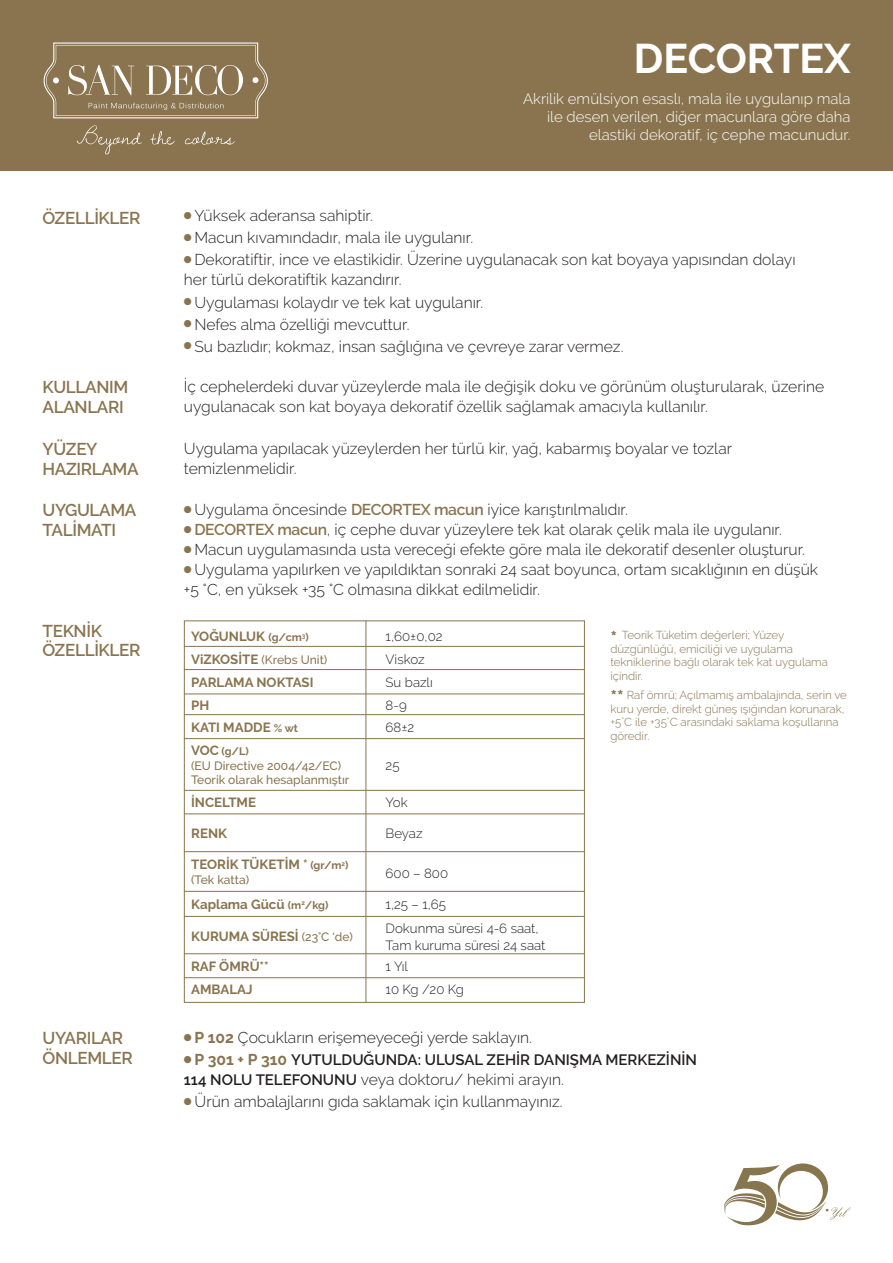
<style>
.page{position:relative;width:893px;height:1263px;background:#fff}
.page>*{position:absolute;margin:0;border:0;box-sizing:border-box;transform-origin:0 0}
.t1{font:700 41.25px "Raleway";color:#fff}
.t2{font:600 17.1px "Raleway";letter-spacing:-.02em;color:#89744f}
.t3{font:300 15.6px/20px "Raleway";color:#231f20}
.t4{font:300 15px/18px "Raleway";color:#fff;text-align:right}
.t5{font:600 15px "Raleway";color:#231f20}
.t6{font:700 13.35px "Raleway";color:#89744f}
.t7{font:300 13.35px "Raleway";color:#231f20}
.t8{font:500 12.15px "Raleway";color:#89744f}
.t9{font:300 11.55px/13.8px "Raleway";color:#89744f}
.t10{font:700 10.8px "Raleway";color:#89744f}
.t11{font:700 6.3px "Raleway";color:#89744f}
.s1{color:#89744f}
.s2{font-weight:600;color:#89744f}
.s3{font-size:10.8px}
.s4{font-weight:700;font-size:13.35px}
.s5{font-size:13.35px}
.s6{font-weight:700;font-size:19.65px}
.s7{font-weight:500;font-size:12.15px}
.s8{font-weight:700;color:#89744f}
.s9{font-weight:700;font-size:15.6px;color:#89744f}
.s10{font-weight:600;font-size:15px}
</style>
<div class="page">
<div style="left:0;top:0;width:893px;height:171px;background:#89744f"></div>
<div style="left:184px;top:620px;width:401px;height:383px;border:1px solid #89744f"></div>
<hr style="left:184px;top:646px;width:400px;height:1px;background:#89744f">
<hr style="left:184px;top:669px;width:400px;height:1px;background:#89744f">
<hr style="left:184px;top:694px;width:400px;height:1px;background:#89744f">
<hr style="left:184px;top:714px;width:400px;height:1px;background:#89744f">
<hr style="left:184px;top:738px;width:400px;height:1px;background:#89744f">
<hr style="left:184px;top:790px;width:400px;height:1px;background:#89744f">
<hr style="left:184px;top:814px;width:400px;height:1px;background:#89744f">
<hr style="left:184px;top:851px;width:400px;height:1px;background:#89744f">
<hr style="left:184px;top:891px;width:400px;height:1px;background:#89744f">
<hr style="left:184px;top:916px;width:400px;height:1px;background:#89744f">
<hr style="left:184px;top:953px;width:400px;height:1px;background:#89744f">
<hr style="left:184px;top:977px;width:400px;height:1px;background:#89744f">
<hr style="left:366px;top:620px;width:1px;height:383px;background:#89744f">
<svg style="left:724px;top:1163px;width:126px;height:63px"></svg>
<svg style="left:44px;top:43px;width:224px;height:75px"></svg>
<svg style="left:77px;top:125px;width:65px;height:29px"></svg>
<svg style="left:150px;top:131px;width:25px;height:14px"></svg>
<svg style="left:185px;top:131px;width:50px;height:14px"></svg>
<p class="t1" style="left:634px;top:35px;width:218px">DECORTEX</p>
<p class="t4" style="left:523px;top:90px;width:329px">Akrilik emülsiyon esaslı, mala ile uygulanıp mala ile desen verilen, diğer macunlara göre daha elastiki dekoratif, iç cephe macunudur.</p>
<p class="t2" style="left:43px;top:208px;width:99px">ÖZELLİKLER</p>
<p class="t3" style="left:184px;top:206px;width:191px"><span class="s1">●</span> Yüksek aderansa sahiptir.</p>
<p class="t3" style="left:184px;top:228px;width:291px"><span class="s1">●</span> Macun kıvamındadır, mala ile uygulanır.</p>
<p class="t3" style="left:184px;top:250px;width:613px"><span class="s1">●</span> Dekoratiftir, ince ve elastikidir. Üzerine uygulanacak son kat boyaya yapısından dolayı her türlü dekoratiftik kazandırır.</p>
<p class="t3" style="left:184px;top:292px;width:301px"><span class="s1">●</span> Uygulaması kolaydır ve tek kat uygulanır.</p>
<p class="t3" style="left:184px;top:314px;width:227px"><span class="s1">●</span> Nefes alma özelliği mevcuttur.</p>
<p class="t3" style="left:184px;top:336px;width:441px"><span class="s1">●</span> Su bazlıdır; kokmaz, insan sağlığına ve çevreye zarar vermez.</p>
<p class="t2" style="left:43px;top:377px;width:87px">KULLANIM</p>
<p class="t2" style="left:43px;top:397px;width:83px">ALANLARI</p>
<p class="t3" style="left:184px;top:376px;width:642px">İç cephelerdeki duvar yüzeylerde mala ile değişik doku ve görünüm oluşturularak, üzerine uygulanacak son kat boyaya dekoratif özellik sağlamak amacıyla kullanılır.</p>
<p class="t2" style="left:43px;top:439px;width:57px">YÜZEY</p>
<p class="t2" style="left:43px;top:459px;width:98px">HAZIRLAMA</p>
<p class="t3" style="left:184px;top:438px;width:550px">Uygulama yapılacak yüzeylerden her türlü kir, yağ, kabarmış boyalar ve tozlar temizlenmelidir.</p>
<p class="t2" style="left:43px;top:501px;width:95px">UYGULAMA</p>
<p class="t2" style="left:43px;top:520px;width:75px">TALİMATI</p>
<p class="t3" style="left:184px;top:500px;width:446px"><span class="s1">●</span> Uygulama öncesinde <span class="s2">DECORTEX macun</span> iyice karıştırılmalıdır.</p>
<p class="t3" style="left:184px;top:519px;width:600px"><span class="s1">●</span> <span class="s2">DECORTEX macun</span>, iç cephe duvar yüzeylere tek kat olarak çelik mala ile uygulanır.</p>
<p class="t3" style="left:184px;top:539px;width:623px"><span class="s1">●</span> Macun uygulamasında usta vereceği efekte göre mala ile dekoratif desenler oluşturur.</p>
<p class="t3" style="left:184px;top:559px;width:636px"><span class="s1">●</span> Uygulama yapılırken ve yapıldıktan sonraki 24 saat boyunca, ortam sıcaklığının en düşük +5 °C, en yüksek +35 °C olmasına dikkat edilmelidir.</p>
<p class="t2" style="left:43px;top:621px;width:61px">TEKNİK</p>
<p class="t2" style="left:43px;top:641px;width:99px">ÖZELLİKLER</p>
<p class="t6" style="left:191px;top:629px;width:112px">YOĞUNLUK <span class="s3">(g/cm</span></p>
<p class="t7" style="left:386px;top:629px;width:59px">1,60±0,02</p>
<p class="t11" style="left:302px;top:632px;width:8px">3<span class="s3">)</span></p>
<p class="t8" style="left:191px;top:653px;width:138px"><span class="s4">ViZKOSİTE</span> (Krebs Unit)</p>
<p class="t7" style="left:386px;top:651px;width:40px">Viskoz</p>
<p class="t6" style="left:191px;top:674px;width:124px">PARLAMA NOKTASI</p>
<p class="t7" style="left:386px;top:674px;width:49px">Su bazlı</p>
<p class="t6" style="left:191px;top:697px;width:20px">PH</p>
<p class="t7" style="left:386px;top:697px;width:23px">8-9</p>
<p class="t6" style="left:191px;top:720px;width:108px">KATI MADDE <span class="s3">% wt</span></p>
<p class="t7" style="left:386px;top:720px;width:30px">68±2</p>
<p class="t7" style="left:386px;top:757px;width:15px">25</p>
<p class="t10" style="left:191px;top:745px;width:59px"><span class="s5">VOC</span> (g/L)</p>
<p class="t8" style="left:191px;top:758px;width:152px">(EU Directive 2004/42/EC)</p>
<p class="t8" style="left:191px;top:773px;width:160px">Teorik olarak hesaplanmıştır</p>
<p class="t6" style="left:191px;top:794px;width:66px">İNCELTME</p>
<p class="t7" style="left:386px;top:794px;width:24px">Yok</p>
<p class="t6" style="left:191px;top:826px;width:37px">RENK</p>
<p class="t7" style="left:386px;top:826px;width:38px">Beyaz</p>
<p class="t7" style="left:386px;top:865px;width:64px">600 – 800</p>
<p class="t6" style="left:191px;top:857px;width:159px">TEORİK TÜKETİM * <span class="s3">(gr/m</span><sup>2</sup><span class="s3">)</span></p>
<p class="t8" style="left:191px;top:872px;width:59px">(Tek katta)</p>
<p class="t6" style="left:191px;top:897px;width:112px">Kaplama Gücü <span class="s3">(m</span></p>
<p class="t7" style="left:386px;top:896px;width:62px">1,25 – 1,65</p>
<p class="t10" style="left:301px;top:899px;width:29px"><sup>2</sup>/kg)</p>
<p class="t9" style="left:610px;top:628px;width:219px"><span class="s6">*</span> Teorik Tüketim değerleri; Yüzey düzgünlüğü, emiciliği ve uygulama tekniklerine bağlı olarak tek kat uygulama içindir.</p>
<p class="t9" style="left:610px;top:688px;width:238px"><span class="s6">**</span> Raf ömrü; Açılmamış ambalajında, serin ve kuru yerde, direkt güneş ışığından korunarak, +5˚C ile +35˚C arasındaki saklama koşullarına göredir.</p>
<p class="t7" style="left:386px;top:920px;width:155px">Dokunma süresi 4-6 saat,</p>
<p class="t7" style="left:386px;top:937px;width:161px">Tam kuruma süresi 24 saat</p>
<p class="t6" style="left:191px;top:929px;width:163px">KURUMA SÜRESİ <span class="s7">(23°C ‘de)</span></p>
<p class="t6" style="left:191px;top:959px;width:79px">RAF ÖMRÜ**</p>
<p class="t7" style="left:386px;top:959px;width:24px">1 Yıl</p>
<p class="t6" style="left:191px;top:982px;width:63px">AMBALAJ</p>
<p class="t7" style="left:386px;top:982px;width:80px">10 Kg /20 Kg</p>
<p class="t2" style="left:43px;top:1028px;width:82px">UYARILAR</p>
<p class="t2" style="left:43px;top:1048px;width:92px">ÖNLEMLER</p>
<p class="t3" style="left:184px;top:1027px;width:350px"><span class="s1">●</span> <span class="s8">P 102</span> Çocukların erişemeyeceği yerde saklayın.</p>
<p class="t5" style="left:184px;top:1051px;width:515px"><span class="s1">●</span> <span class="s9">P 301 + P 310</span> YUTULDUĞUNDA: ULUSAL ZEHİR DANIŞMA MERKEZİNİN</p>
<p class="t3" style="left:184px;top:1069px;width:381px"><span class="s10">114 NOLU TELEFONUNU</span> veya doktoru/ hekimi arayın.</p>
<p class="t3" style="left:184px;top:1091px;width:380px"><span class="s1">●</span> Ürün ambalajlarını gıda saklamak için kullanmayınız.</p>
</div>
